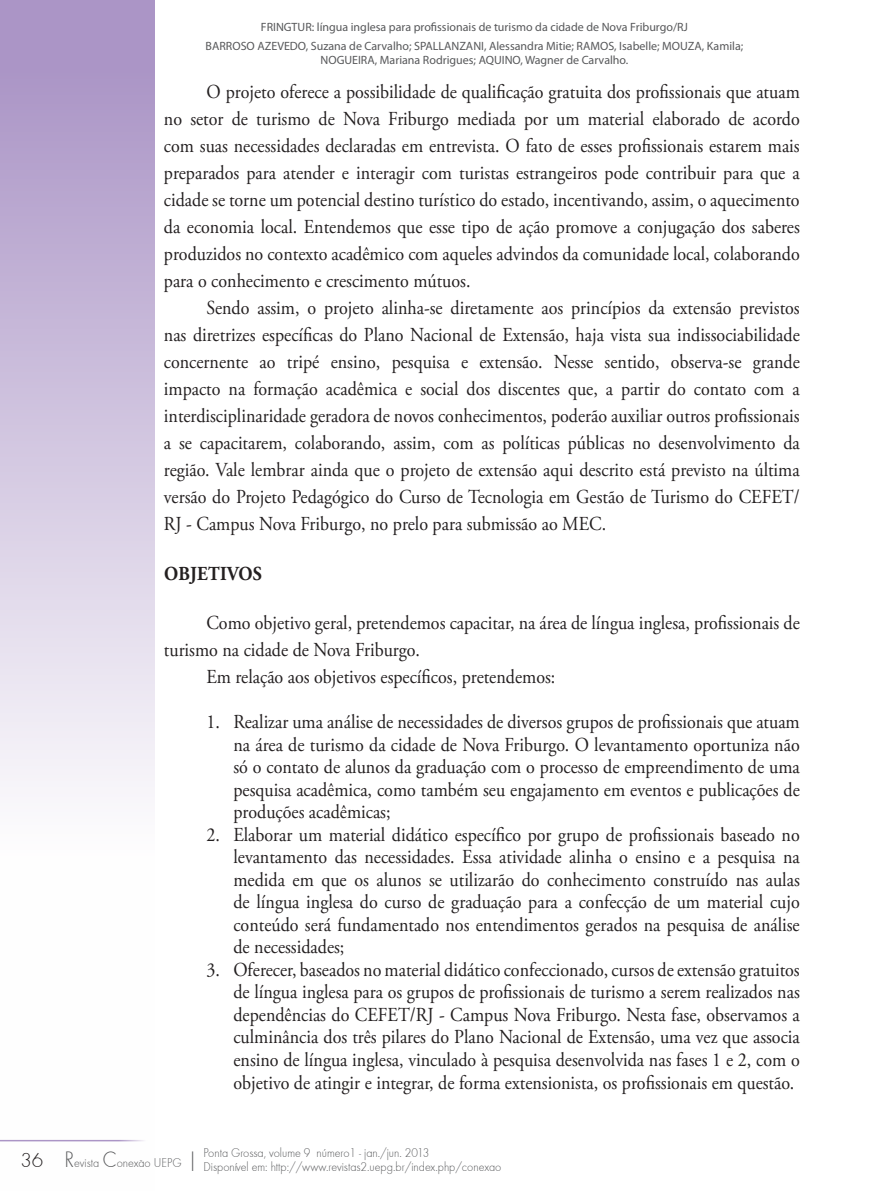
<style>
.page{position:relative;width:893px;height:1191px;background:#fff}
.page>*{position:absolute;margin:0;border:0;box-sizing:border-box;transform-origin:0 0}
.resumo_abstract{font:23.1px "Futura TEE Ligh";color:#57585a;scale:.91 1}
.t1{font:21px "Futura TEE Ligh";color:#231f20}
.Artigo_-_texto{font:19.8px/27px "Adobe Garamond Pro";color:#231f20;text-align:justify;scale:.91 1}
.Artigo_-_subtitulo{font:700 19.8px "Adobe Garamond Pro";letter-spacing:.015em;color:#231f20;scale:.91 1}
.resumo_abstract-2{font:13.2px "Futura TEE Ligh";color:#57585a;scale:.91 1}
.dados_artgo_rodape{font:12px/14.4px "Myriad Pro";color:#57585a;text-align:center}
.s1{font-size:23.1px}
</style>
<div class="page">
<svg style="left:0;top:0;width:155px;height:1142px"></svg>
<hr style="left:0;top:1139px;width:149px;height:2px;background:#ab95c6">
<p class="dados_artgo_rodape" style="left:261px;top:20px;width:429px">FRINGTUR: língua inglesa para profissionais de turismo da cidade de Nova Friburgo/RJ</p>
<p class="dados_artgo_rodape" style="left:206px;top:38px;width:539px">BARROSO AZEVEDO, Suzana de Carvalho; SPALLANZANI, Alessandra Mitie; RAMOS, Isabelle; MOUZA, Kamila;<br>NOGUEIRA, Mariana Rodrigues; AQUINO, Wagner de Carvalho.</p>
<p class="Artigo_-_texto" style="left:164px;top:79px;width:700px;text-indent:43px">O projeto oferece a possibilidade de qualificação gratuita dos profissionais que atuam no setor de turismo de Nova Friburgo mediada por um material elaborado de acordo com suas necessidades declaradas em entrevista. O fato de esses profissionais estarem mais preparados para atender e interagir com turistas estrangeiros pode contribuir para que a cidade se torne um potencial destino turístico do estado, incentivando, assim, o aquecimento da economia local. Entendemos que esse tipo de ação promove a conjugação dos saberes produzidos no contexto acadêmico com aqueles advindos da comunidade local, colaborando para o conhecimento e crescimento mútuos.</p>
<p class="Artigo_-_texto" style="left:164px;top:295px;width:700px;text-indent:43px">Sendo assim, o projeto alinha-se diretamente aos princípios da extensão previstos nas diretrizes específicas do Plano Nacional de Extensão, haja vista sua indissociabilidade concernente ao tripé ensino, pesquisa e extensão. Nesse sentido, observa-se grande impacto na formação acadêmica e social dos discentes que, a partir do contato com a interdisciplinaridade geradora de novos conhecimentos, poderão auxiliar outros profissionais a se capacitarem, colaborando, assim, com as políticas públicas no desenvolvimento da região. Vale lembrar ainda que o projeto de extensão aqui descrito está previsto na última versão do Projeto Pedagógico do Curso de Tecnologia em Gestão de Turismo do CEFET/ RJ - Campus Nova Friburgo, no prelo para submissão ao MEC.</p>
<p class="Artigo_-_subtitulo" style="left:164px;top:562px;width:109px">OBJETIVOS</p>
<p class="Artigo_-_texto" style="left:164px;top:610px;width:700px;text-indent:43px">Como objetivo geral, pretendemos capacitar, na área de língua inglesa, profissionais de turismo na cidade de Nova Friburgo.</p>
<p class="Artigo_-_texto" style="left:206px;top:664px;width:385px">Em relação aos objetivos específicos, pretendemos:</p>
<p class="Artigo_-_texto" style="left:233px;top:711px;width:624px;line-height:22.5px;text-indent:-27px">1. Realizar uma análise de necessidades de diversos grupos de profissionais que atuam na área de turismo da cidade de Nova Friburgo. O levantamento oportuniza não só o contato de alunos da graduação com o processo de empreendimento de uma pesquisa acadêmica, como também seu engajamento em eventos e publicações de produções acadêmicas;</p>
<p class="Artigo_-_texto" style="left:233px;top:824px;width:624px;line-height:22.5px;text-indent:-27px">2. Elaborar um material didático específico por grupo de profissionais baseado no levantamento das necessidades. Essa atividade alinha o ensino e a pesquisa na medida em que os alunos se utilizarão do conhecimento construído nas aulas de língua inglesa do curso de graduação para a confecção de um material cujo conteúdo será fundamentado nos entendimentos gerados na pesquisa de análise de necessidades;</p>
<p class="Artigo_-_texto" style="left:233px;top:959px;width:624px;line-height:22.5px;text-indent:-27px">3. Oferecer, baseados no material didático confeccionado, cursos de extensão gratuitos de língua inglesa para os grupos de profissionais de turismo a serem realizados nas dependências do CEFET/RJ - Campus Nova Friburgo. Nesta fase, observamos a culminância dos três pilares do Plano Nacional de Extensão, uma vez que associa ensino de língua inglesa, vinculado à pesquisa desenvolvida nas fases 1 e 2, com o objetivo de atingir e integrar, de forma extensionista, os profissionais em questão.</p>
<p class="resumo_abstract-2" style="left:140px;top:1151px;width:4px">-</p>
<p class="resumo_abstract" style="left:188px;top:1146px;width:13px">|</p>
<p class="resumo_abstract-2" style="left:203px;top:1144px;width:250px">Ponta Grossa, volume 9 número1 - jan./jun. 2013</p>
<p class="t1" style="left:21px;top:1147px;width:24px">36</p>
<p class="resumo_abstract-2" style="left:64px;top:1155px;width:130px"><span class="s1">R</span>evista <span class="s1">C</span>onexao UEPG</p>
<p class="resumo_abstract-2" style="left:203px;top:1159px;width:329px">Disponível em: http://www.revistas2.uepg.br/index.php/conexao</p>
</div>
